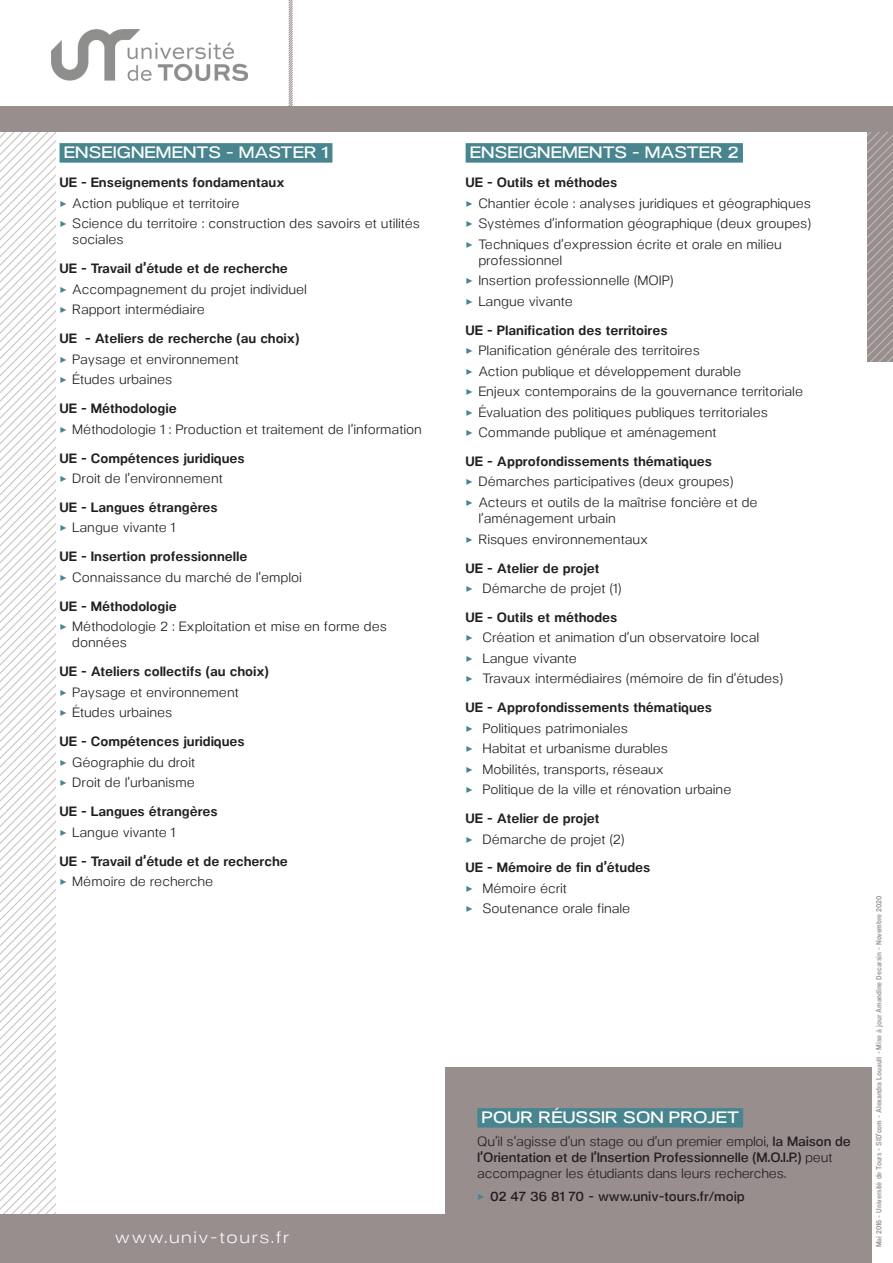
<style>
.page{position:relative;width:893px;height:1263px;background:#fff}
.page>*{position:absolute;margin:0;border:0;box-sizing:border-box;transform-origin:0 0}
.SHS_stabilo{font:600 16.5px "Neo Gram Extended";letter-spacing:.01em;color:#fff}
.t1{font:16.5px "Neo Gram Extended";letter-spacing:.1em;color:#fff}
.t2{font:13.5px/16.2px "Neo Gram";color:#231f20}
.Parag_sdt{font:700 13.5px "Neo Gram";color:#231f20}
.t3{font:600 13.5px "Neo Gram";color:#231f20}
.t4{font:600 7.5px "Neo Gram Condensed";letter-spacing:-.01em;color:#988e8e}
.s1{color:#48858e}
.s2{font-weight:600}
</style>
<div class="page">
<svg style="left:0;top:132px;width:55px;height:1082px"></svg>
<svg style="left:288px;top:0;width:5px;height:106px"></svg>
<svg style="left:867px;top:132px;width:26px;height:229px;background:#9f9695"></svg>
<div style="left:0;top:1214px;width:446px;height:49px;background:#988e8e"></div>
<div style="left:445px;top:1067px;width:427px;height:196px;background:#988e8e"></div>
<div style="left:0;top:106px;width:893px;height:26px;background:#988e8e"></div>
<img style="left:51px;top:30px;width:196px;height:51px">
<div style="left:477px;top:1108px;width:266px;height:19px;background:#48858e"></div>
<div style="left:60px;top:143px;width:272px;height:20px;background:#48858e"></div>
<div style="left:466px;top:143px;width:277px;height:20px;background:#48858e"></div>
<p class="SHS_stabilo" style="left:64px;top:141px;width:266px">ENSEIGNEMENTS - MASTER 1</p>
<p class="Parag_sdt" style="left:60px;top:173px;width:227px">UE - Enseignements fondamentaux</p>
<p class="t2" style="left:60px;top:194px;width:182px"><span class="s1">✓</span> Action publique et territoire</p>
<p class="t2" style="left:72px;top:215px;width:349px;text-indent:-13px"><span class="s1">✓</span> Science du territoire : construction des savoirs et utilités sociales</p>
<p class="Parag_sdt" style="left:60px;top:259px;width:230px">UE - Travail d’étude et de recherche</p>
<p class="t2" style="left:60px;top:280px;width:249px"><span class="s1">✓</span> Accompagnement du projet individuel</p>
<p class="t2" style="left:60px;top:301px;width:147px"><span class="s1">✓</span> Rapport intermédiaire</p>
<p class="Parag_sdt" style="left:60px;top:329px;width:241px">UE - Ateliers de recherche (au choix)</p>
<p class="t2" style="left:60px;top:350px;width:181px"><span class="s1">✓</span> Paysage et environnement</p>
<p class="t2" style="left:60px;top:370px;width:114px"><span class="s1">✓</span> Études urbaines</p>
<p class="Parag_sdt" style="left:60px;top:398px;width:119px">UE - Méthodologie</p>
<p class="t2" style="left:60px;top:420px;width:364px"><span class="s1">✓</span> Méthodologie 1 : Production et traitement de l’information</p>
<p class="Parag_sdt" style="left:60px;top:448px;width:187px">UE - Compétences juridiques</p>
<p class="t2" style="left:60px;top:469px;width:165px"><span class="s1">✓</span> Droit de l’environnement</p>
<p class="Parag_sdt" style="left:60px;top:497px;width:160px">UE - Langues étrangères</p>
<p class="t2" style="left:60px;top:519px;width:117px"><span class="s1">✓</span> Langue vivante 1</p>
<p class="Parag_sdt" style="left:60px;top:547px;width:189px">UE - Insertion professionnelle</p>
<p class="t2" style="left:60px;top:568px;width:244px"><span class="s1">✓</span> Connaissance du marché de l’emploi</p>
<p class="Parag_sdt" style="left:60px;top:596px;width:119px">UE - Méthodologie</p>
<p class="t2" style="left:72px;top:617px;width:316px;text-indent:-13px"><span class="s1">✓</span> Méthodologie 2 : Exploitation et mise en forme des données</p>
<p class="Parag_sdt" style="left:60px;top:662px;width:211px">UE - Ateliers collectifs (au choix)</p>
<p class="t2" style="left:60px;top:683px;width:181px"><span class="s1">✓</span> Paysage et environnement</p>
<p class="t2" style="left:60px;top:704px;width:114px"><span class="s1">✓</span> Études urbaines</p>
<p class="Parag_sdt" style="left:60px;top:732px;width:187px">UE - Compétences juridiques</p>
<p class="t2" style="left:60px;top:753px;width:137px"><span class="s1">✓</span> Géographie du droit</p>
<p class="t2" style="left:60px;top:773px;width:137px"><span class="s1">✓</span> Droit de l’urbanisme</p>
<p class="Parag_sdt" style="left:60px;top:801px;width:160px">UE - Langues étrangères</p>
<p class="t2" style="left:60px;top:823px;width:117px"><span class="s1">✓</span> Langue vivante 1</p>
<p class="Parag_sdt" style="left:60px;top:851px;width:230px">UE - Travail d’étude et de recherche</p>
<p class="t2" style="left:60px;top:872px;width:155px"><span class="s1">✓</span> Mémoire de recherche</p>
<p class="t1" style="left:115px;top:1225px;width:175px">www.univ-tours.fr</p>
<p class="SHS_stabilo" style="left:470px;top:141px;width:270px">ENSEIGNEMENTS - MASTER 2</p>
<p class="Parag_sdt" style="left:466px;top:173px;width:153px">UE - Outils et méthodes</p>
<p class="t2" style="left:466px;top:194px;width:347px"><span class="s1">✓</span> Chantier école : analyses juridiques et géographiques</p>
<p class="t2" style="left:466px;top:215px;width:347px"><span class="s1">✓</span> Systèmes d’information géographique (deux groupes)</p>
<p class="t2" style="left:478px;top:235px;width:305px;text-indent:-13px"><span class="s1">✓</span> Techniques d’expression écrite et orale en milieu professionnel</p>
<p class="t2" style="left:466px;top:272px;width:209px"><span class="s1">✓</span> Insertion professionnelle (MOIP)</p>
<p class="t2" style="left:466px;top:292px;width:109px"><span class="s1">✓</span> Langue vivante</p>
<p class="Parag_sdt" style="left:466px;top:320px;width:204px">UE - Planification des territoires</p>
<p class="t2" style="left:466px;top:341px;width:236px"><span class="s1">✓</span> Planification générale des territoires</p>
<p class="t2" style="left:466px;top:362px;width:277px"><span class="s1">✓</span> Action publique et développement durable</p>
<p class="t2" style="left:466px;top:382px;width:339px"><span class="s1">✓</span> Enjeux contemporains de la gouvernance territoriale</p>
<p class="t2" style="left:466px;top:403px;width:304px"><span class="s1">✓</span> Évaluation des politiques publiques territoriales</p>
<p class="t2" style="left:466px;top:423px;width:253px"><span class="s1">✓</span> Commande publique et aménagement</p>
<p class="Parag_sdt" style="left:466px;top:451px;width:248px">UE - Approfondissements thématiques</p>
<p class="t2" style="left:466px;top:473px;width:269px"><span class="s1">✓</span> Démarches participatives (deux groupes)</p>
<p class="t2" style="left:478px;top:493px;width:281px;text-indent:-13px"><span class="s1">✓</span> Acteurs et outils de la maîtrise foncière et de l’aménagement urbain</p>
<p class="t2" style="left:466px;top:530px;width:184px"><span class="s1">✓</span> Risques environnementaux</p>
<p class="Parag_sdt" style="left:466px;top:558px;width:135px">UE - Atelier de projet</p>
<p class="t2" style="left:466px;top:579px;width:157px"><span class="s1">✓</span> Démarche de projet (1)</p>
<p class="Parag_sdt" style="left:466px;top:607px;width:153px">UE - Outils et méthodes</p>
<p class="t2" style="left:466px;top:629px;width:295px"><span class="s1">✓</span> Création et animation d’un observatoire local</p>
<p class="t2" style="left:466px;top:649px;width:113px"><span class="s1">✓</span> Langue vivante</p>
<p class="t2" style="left:466px;top:670px;width:319px"><span class="s1">✓</span> Travaux intermédiaires (mémoire de fin d’études)</p>
<p class="Parag_sdt" style="left:466px;top:698px;width:248px">UE - Approfondissements thématiques</p>
<p class="t2" style="left:466px;top:719px;width:164px"><span class="s1">✓</span> Politiques patrimoniales</p>
<p class="t2" style="left:466px;top:739px;width:204px"><span class="s1">✓</span> Habitat et urbanisme durables</p>
<p class="t2" style="left:466px;top:760px;width:200px"><span class="s1">✓</span> Mobilités, transports, réseaux</p>
<p class="t2" style="left:466px;top:780px;width:267px"><span class="s1">✓</span> Politique de la ville et rénovation urbaine</p>
<p class="Parag_sdt" style="left:466px;top:808px;width:135px">UE - Atelier de projet</p>
<p class="t2" style="left:466px;top:830px;width:160px"><span class="s1">✓</span> Démarche de projet (2)</p>
<p class="Parag_sdt" style="left:466px;top:858px;width:186px">UE - Mémoire de fin d’études</p>
<p class="t2" style="left:466px;top:879px;width:103px"><span class="s1">✓</span> Mémoire écrit</p>
<p class="t2" style="left:466px;top:900px;width:166px"><span class="s1">✓</span> Soutenance orale finale</p>
<p class="SHS_stabilo" style="left:482px;top:1105px;width:259px">POUR RÉUSSIR SON PROJET</p>
<p class="t2" style="left:477px;top:1132px;width:375px">Qu’il s’agisse d’un stage ou d’un premier emploi, <span class="s2">la Maison de l’Orientation et de l’Insertion Professionnelle (M.O.I.P.)</span> peut accompagner les étudiants dans leurs recherches.</p>
<p class="t3" style="left:477px;top:1186px;width:269px"><span class="s1">✓</span> 02 47 36 81 70 - www.univ-tours.fr/moip</p>
<p class="t4" style="left:873px;top:1247px;width:353px;rotate:-90deg">Mai 2016 - Université de Tours - SID’com - Alexandra Louault - Mise à jour Amandine Decarsin - Novembre 2020</p>
</div>
